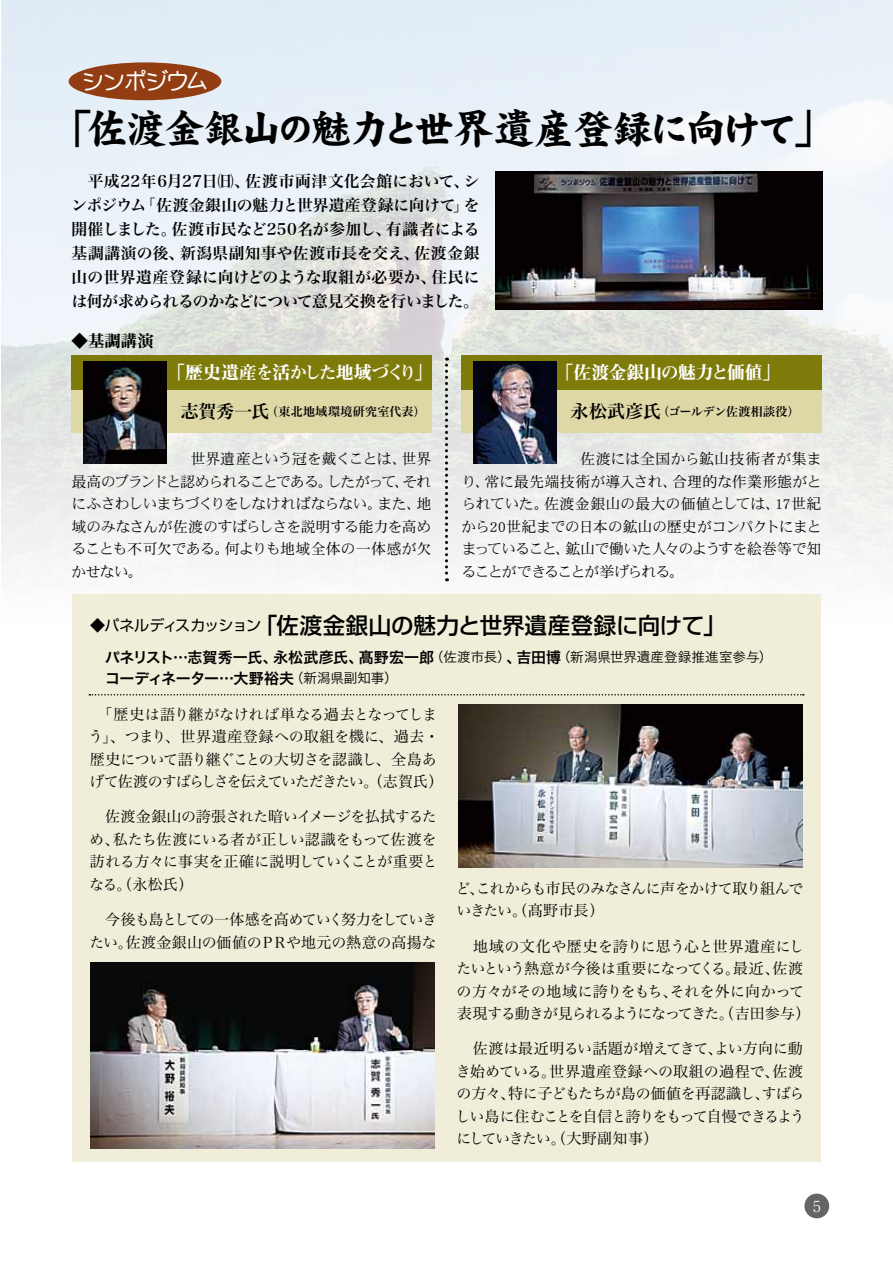
<style>
.page{position:relative;width:893px;height:1263px;background:#fff}
.page>*{position:absolute;margin:0;border:0;box-sizing:border-box;transform-origin:0 0}
.t1{font:40.5px "DF Kai Sho Std W12";letter-spacing:-.06em;color:#000}
.t2{font:22.65px "DF Maru Gothic Std W7";letter-spacing:-.07em;color:#fff}
.t3{font:500 22.5px "Shin Go Pro";letter-spacing:-.005em;color:#000}
.t4{font:18px "Midashi Min Pro MA31";letter-spacing:-.05em;color:#fff}
.t5{font:16.5px "Midashi Min Pro MA31";color:#000}
.t6{font:15.75px/24px "Hira Min Pro W6";letter-spacing:-.025em;color:#000;text-align:justify}
.t7{font:300 15.15px "Ryumin Pro";color:#fff}
.t8{font:15px/22.5px "Hira Min Pro W3";letter-spacing:-.025em;color:#000}
.t9{font:15px/22.5px "DFHS Mincho Std W3";letter-spacing:-.055em;color:#000;text-align:justify}
.t10{font:15px/21px "Hira Kaku Pro W6";letter-spacing:-.005em;color:#000}
.t11{font:15px/22.5px "Hira Min Pro W3";letter-spacing:-.055em;color:#000}
.t12{font:12px "Hira Min Pro W6";letter-spacing:.03em;color:#000}
.s1{font-size:18px}
.s2{font-weight:400;font-size:15px}
.s3{font-family:"Hira Kaku Pro W3";font-size:13.5px}
</style>
<div class="page">
<img style="left:1px;top:0;width:892px;height:582px">
<div style="left:804px;top:1193px;width:25px;height:25px;background:#666464;border-radius:50%"></div>
<div style="left:72px;top:356px;width:360px;height:76px;background:#ded8a7"></div>
<div style="left:72px;top:356px;width:360px;height:34px;background:#7f7b0a"></div>
<img style="left:496px;top:171px;width:326px;height:139px">
<div style="left:461px;top:356px;width:360px;height:76px;background:#ded8a7"></div>
<div style="left:461px;top:356px;width:360px;height:34px;background:#7f7b0a"></div>
<div style="left:72px;top:594px;width:749px;height:568px;background:#f0eed9"></div>
<div style="left:69px;top:62px;width:152px;height:38px;background:#933d12;border-radius:50%"></div>
<img style="left:474px;top:362px;width:82px;height:102px">
<svg style="left:445px;top:358px;width:3px;height:223px"></svg>
<svg style="left:89px;top:694px;width:715px;height:1px"></svg>
<img style="left:84px;top:362px;width:82px;height:102px">
<img style="left:90px;top:963px;width:344px;height:185px">
<img style="left:458px;top:704px;width:344px;height:164px">
<h2 class="t2" style="left:82px;top:69px;width:128px">シンポジウム</h2>
<h1 class="t1" style="left:52px;top:106px;width:785px">「佐渡金銀山の魅力と世界遺産登録に向けて」</h1>
<p class="t6" style="left:72px;top:168px;width:409px">　平成22年6月27日㈰、佐渡市両津文化会館において、シンポジウム「佐渡金銀山の魅力と世界遺産登録に向けて」を開催しました。佐渡市民など250名が参加し、有識者による基調講演の後、新潟県副知事や佐渡市長を交え、佐渡金銀山の世界遺産登録に向けどのような取組が必要か、住民には何が求められるのかなどについて意見交換を行いました。</p>
<p class="t5" style="left:72px;top:328px;width:84px">◆基調講演</p>
<p class="t4" style="left:167px;top:359px;width:267px">「歴史遺産を活かした地域づくり」</p>
<p class="t12" style="left:181px;top:401px;width:246px"><span class="s1">志賀秀一氏</span>（東北地域環境研究室代表）</p>
<p class="t9" style="left:72px;top:448px;width:362px;text-indent:103px">　世界遺産という冠を戴くことは、世界最高のブランドと認められることである。したがって、それにふさわしいまちづくりをしなければならない。また、地域のみなさんが佐渡のすばらしさを説明する能力を高めることも不可欠である。何よりも地域全体の一体感が欠かせない。</p>
<p class="t4" style="left:556px;top:359px;width:226px">「佐渡金銀山の魅力と価値」</p>
<p class="t12" style="left:571px;top:401px;width:230px"><span class="s1">永松武彦氏</span>（ゴールデン佐渡相談役）</p>
<p class="t9" style="left:461px;top:448px;width:362px;text-indent:103px">　佐渡には全国から鉱山技術者が集まり、常に最先端技術が導入され、合理的な作業形態がとられていた。佐渡金銀山の最大の価値としては、17世紀から20世紀までの日本の鉱山の歴史がコンパクトにまとまっていること、鉱山で働いた人々のようすを絵巻等で知ることができることが挙げられる。</p>
<h3 class="t3" style="left:90px;top:607px;width:637px"><span class="s2">◆パネルディスカッション</span>「佐渡金銀山の魅力と世界遺産登録に向けて」</h3>
<p class="t10" style="left:90px;top:646px;width:684px">　パネリスト…志賀秀一氏、永松武彦氏、髙野宏一郎<span class="s3">（佐渡市長）</span>、吉田博<span class="s3">（新潟県世界遺産登録推進室参与）</span>　コーディネーター…大野裕夫<span class="s3">（新潟県副知事）</span></p>
<p class="t8" style="left:88px;top:701px;width:357px">　「歴史は語り継がなければ単なる過去となってしまう」、つまり、世界遺産登録への取組を機に、過去・歴史について語り継ぐことの大切さを認識し、全島あげて佐渡のすばらしさを伝えていただきたい。（志賀氏）</p>
<p class="t8" style="left:89px;top:804px;width:350px;text-align:justify">　佐渡金銀山の誇張された暗いイメージを払拭するため、私たち佐渡にいる者が正しい認識をもって佐渡を訪れる方々に事実を正確に説明していくことが重要となる。（永松氏）</p>
<p class="t8" style="left:89px;top:907px;width:349px">　今後も島としての一体感を高めていく努力をしていきたい。佐渡金銀山の価値のＰＲや地元の熱意の高揚な</p>
<p class="t11" style="left:455px;top:876px;width:349px">ど、これからも市民のみなさんに声をかけて取り組んでいきたい。（髙野市長）</p>
<p class="t8" style="left:456px;top:933px;width:355px">　地域の文化や歴史を誇りに思う心と世界遺産にしたいという熱意が今後は重要になってくる。最近、佐渡の方々がその地域に誇りをもち、それを外に向かって表現する動きが見られるようになってきた。（吉田参与）</p>
<p class="t8" style="left:455px;top:1036px;width:351px">　佐渡は最近明るい話題が増えてきて、よい方向に動き始めている。世界遺産登録への取組の過程で、佐渡の方々、特に子どもたちが島の価値を再認識し、すばらしい島に住むことを自信と誇りをもって自慢できるようにしていきたい。（大野副知事）</p>
<p class="t7" style="left:813px;top:1194px;width:9px">5</p>
</div>
